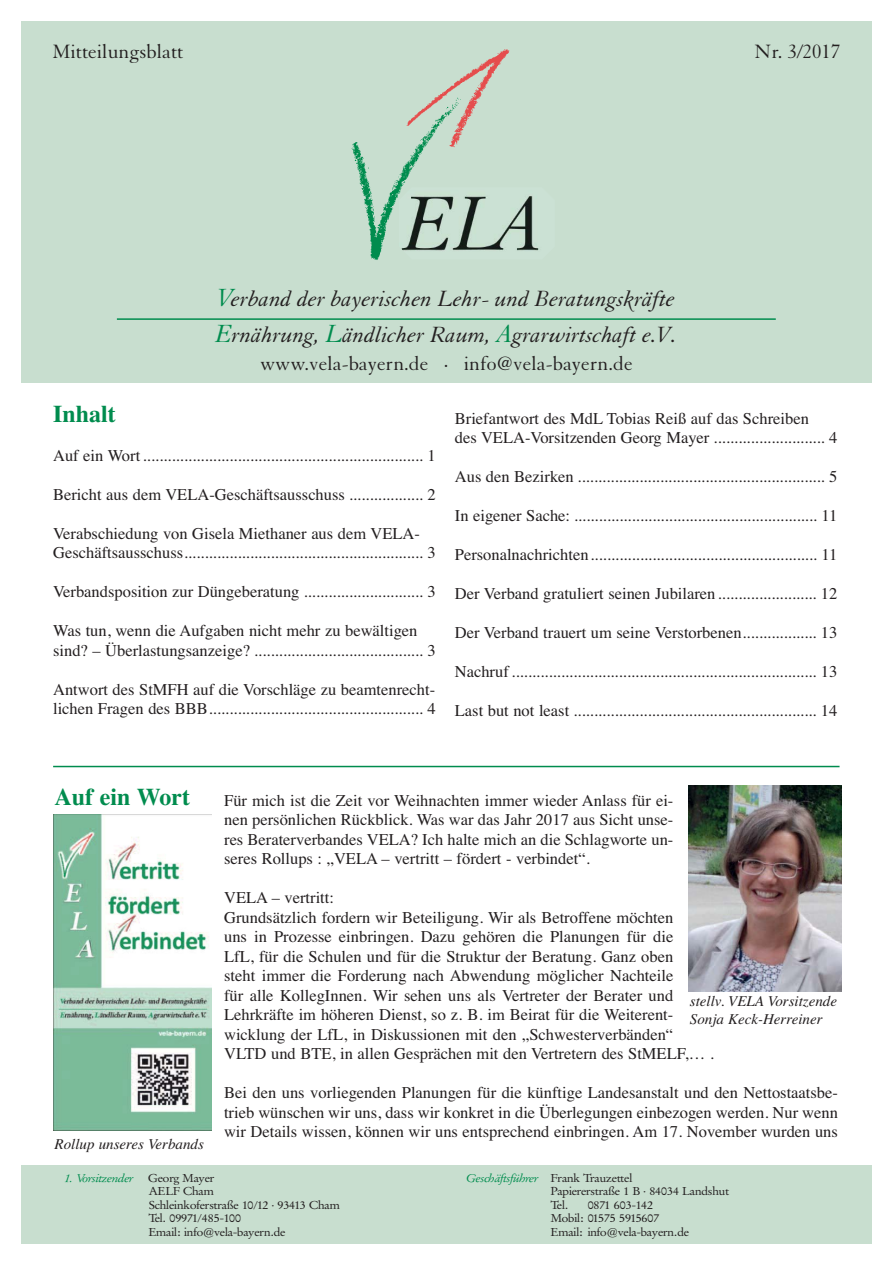
<style>
.page{position:relative;width:893px;height:1263px;background:#fff}
.page>*{position:absolute;margin:0;border:0;box-sizing:border-box;transform-origin:0 0}
.t1{font:italic 24px/36px "Granjon";color:#231f20}
.t2{font:700 24px "Times";color:#008c4e}
.t3{font:21px "Granjon";color:#231f20}
.t4{font:16.5px/19.5px "Times";color:#231f20}
.t5{font:italic 15px/18px "Times";color:#231f20}
.t6{font:11.25px/13.5px "Garamond Stempel BQ";color:#231f20;scale:1.1 1}
.t7{font:italic 11.25px "Garamond Stempel BQ";color:#008c4e;scale:1.1 1}
.s1{font-size:27px;color:#008c4e}
.s2{font-style:italic;color:#008c4e}
</style>
<div class="page">
<div style="left:21px;top:21px;width:850px;height:362px;background:#c8decf"></div>
<img style="left:449px;top:49px;width:61px;height:67px">
<img style="left:351px;top:88px;width:119px;height:172px">
<img style="left:399px;top:187px;width:140px;height:73px">
<hr style="left:117px;top:318px;width:659px;height:2px;background:#008c4e">
<div style="left:21px;top:1165px;width:850px;height:78px;background:#c8decf"></div>
<hr style="left:53px;top:766px;width:786px;height:1px;background:#008c4e">
<img style="left:688px;top:785px;width:154px;height:207px">
<img style="left:53px;top:814px;width:158px;height:317px">
<p class="t3" style="left:53px;top:44px;width:132px">Mitteilungsblatt</p>
<p class="t3" style="left:754px;top:44px;width:87px">Nr. 3/2017</p>
<h1 class="t1" style="left:216px;top:283px;width:463px"><span class="s1">V</span>erband der bayerischen Lehr- und Beratungskräfte<br><span class="s1">E</span>rnährung, <span class="s1">L</span>ändlicher Raum, <span class="s1">A</span>grarwirtschaft e.V.</h1>
<p class="t3" style="left:260px;top:356px;width:374px">www.vela-bayern.de · info@vela-bayern.de</p>
<h1 class="t2" style="left:53px;top:405px;width:64px">Inhalt</h1>
<p class="t4" style="left:53px;top:447px;width:384px">Auf ein Wort .................................................................... 1</p>
<p class="t4" style="left:53px;top:486px;width:384px">Bericht aus dem VELA-Geschäftsausschuss .................. 2</p>
<p class="t4" style="left:53px;top:525px;width:384px">Verabschiedung von Gisela Miethaner aus dem VELA-<br>Geschäftsausschuss.......................................................... 3</p>
<p class="t4" style="left:53px;top:584px;width:384px">Verbandsposition zur Düngeberatung ............................. 3</p>
<p class="t4" style="left:53px;top:623px;width:384px">Was tun, wenn die Aufgaben nicht mehr zu bewältigen sind? – Überlastungsanzeige? ......................................... 3</p>
<p class="t4" style="left:53px;top:681px;width:384px">Antwort des StMFH auf die Vorschläge zu beamtenrecht&shy;lichen Fragen des BBB.................................................... 4</p>
<p class="t4" style="left:455px;top:410px;width:384px">Briefantwort des MdL Tobias Reiß auf das Schreiben<br>des VELA-Vorsitzenden Georg Mayer ........................... 4</p>
<p class="t4" style="left:455px;top:468px;width:384px">Aus den Bezirken ............................................................ 5</p>
<p class="t4" style="left:455px;top:507px;width:384px">In eigener Sache: ........................................................... 11</p>
<p class="t4" style="left:455px;top:546px;width:384px">Personalnachrichten....................................................... 11</p>
<p class="t4" style="left:455px;top:585px;width:384px">Der Verband gratuliert seinen Jubilaren........................ 12</p>
<p class="t4" style="left:455px;top:624px;width:384px">Der Verband trauert um seine Verstorbenen.................. 13</p>
<p class="t4" style="left:455px;top:663px;width:384px">Nachruf .......................................................................... 13</p>
<p class="t4" style="left:455px;top:702px;width:384px">Last but not least ........................................................... 14</p>
<h1 class="t2" style="left:55px;top:788px;width:137px">Auf ein Wort</h1>
<p class="t5" style="left:55px;top:1137px;width:151px">Rollup unseres Verbands</p>
<p class="t4" style="left:224px;top:792px;width:451px;text-align:justify">Für mich ist die Zeit vor Weihnachten immer wieder Anlass für ei&shy;nen persönlichen Rückblick. Was war das Jahr 2017 aus Sicht unse&shy;res Beraterverbandes VELA? Ich halte mich an die Schlagworte un&shy;seres Rollups : „VELA – vertritt – fördert - verbindet“.</p>
<p class="t4" style="left:224px;top:890px;width:491px">VELA – vertritt:<br>Grundsätzlich fordern wir Beteiligung. Wir als Betroffene möchten<br>uns in Prozesse einbringen. Dazu gehören die Planungen für die<br>LfL, für die Schulen und für die Struktur der Beratung. Ganz oben<br>steht immer die Forderung nach Abwendung möglicher Nachteile<br>für alle KollegInnen. Wir sehen uns als Vertreter der Berater und Lehrkräfte im höheren Dienst, so z. B. im Beirat für die Weiterent&shy;wicklung der LfL, in Diskussionen mit den „Schwesterverbänden“ VLTD und BTE, in allen Gesprächen mit den Vertretern des StMELF,… .</p>
<p class="t4" style="left:224px;top:1085px;width:615px;text-align:justify">Bei den uns vorliegenden Planungen für die künftige Landesanstalt und den Nettostaatsbe&shy;trieb wünschen wir uns, dass wir konkret in die Überlegungen einbezogen werden. Nur wenn wir Details wissen, können wir uns entsprechend einbringen. Am 17. November wurden uns</p>
<p class="t5" style="left:690px;top:994px;width:149px">stellv. VELA Vorsitzende<br>Sonja Keck-Herreiner</p>
<p class="t7" style="left:64px;top:1171px;width:64px">1. Vorsitzender</p>
<p class="t6" style="left:148px;top:1172px;width:176px">Georg Mayer<br>AELF Cham<br>Schleinkoferstraße 10/12 · 93413 Cham<br>Tel. 09971/485-100<br>Email: info@vela-bayern.de</p>
<p class="t6" style="left:551px;top:1172px;width:163px;text-indent:-85px"><span class="s2">Geschäftsführer</span> Frank Trauzettel<br>Papiererstraße 1 B · 84034 Landshut<br>Tel.</p>
<p class="t6" style="left:551px;top:1198px;width:127px;text-indent:37px">0871 603-142<br>Mobil: 01575 5915607<br>Email: info@vela-bayern.de</p>
</div>
